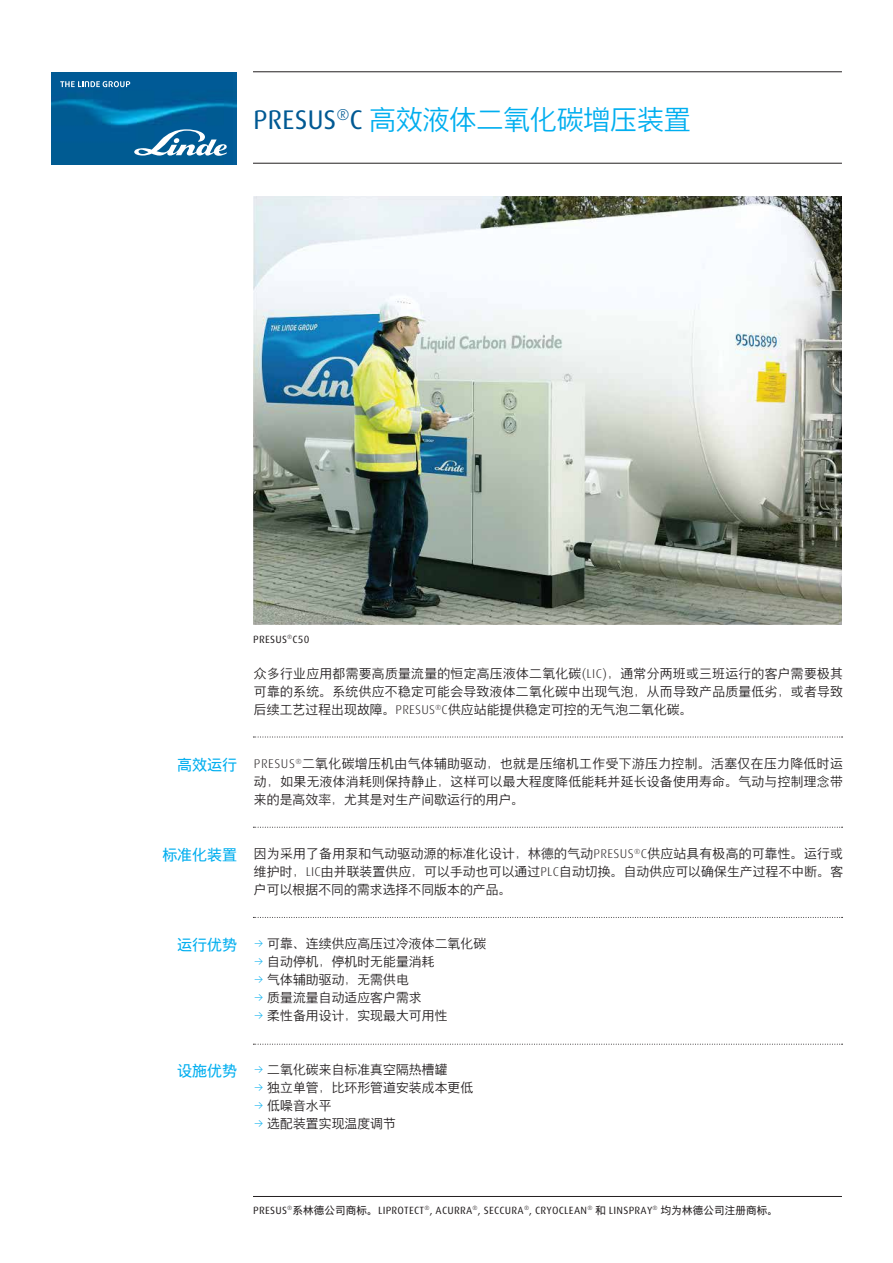
<style>
.page{position:relative;width:893px;height:1263px;background:#fff}
.page>*{position:absolute;margin:0;border:0;box-sizing:border-box;transform-origin:0 0}
.t1{font:300 27px "Linde Dax Global";letter-spacing:-.01em;color:#00aeef}
.t2{font:15px "Linde Dax Global";letter-spacing:-.005em;color:#00aeef}
.t3{font:300 12.75px/18px "Linde Dax Global";letter-spacing:.01em;color:#231f20;text-align:justify}
.t4{font:10.5px "Linde Dax Global";letter-spacing:.02em;color:#231f20}
.s1{font-weight:400;color:#005993}
.s2{color:#00aeef}
</style>
<div class="page">
<img style="left:253px;top:196px;width:589px;height:429px">
<hr style="left:253px;top:1196px;width:589px;height:1px;background:#231f20">
<hr style="left:253px;top:71px;width:589px;height:1px;background:#231f20">
<hr style="left:253px;top:163px;width:589px;height:1px;background:#231f20">
<svg style="left:253px;top:737px;width:590px;height:1px"></svg>
<svg style="left:253px;top:827px;width:590px;height:1px"></svg>
<svg style="left:253px;top:917px;width:590px;height:1px"></svg>
<svg style="left:253px;top:1044px;width:590px;height:1px"></svg>
<img style="left:51px;top:72px;width:185px;height:92px">
<svg style="left:134px;top:129px;width:93px;height:27px"></svg>
<svg style="left:60px;top:81px;width:70px;height:6px"></svg>
<h1 class="t1" style="left:253px;top:104px;width:439px"><span class="s1">PRESUS</span><sup>®</sup><span class="s1">C</span> 高效液体二氧化碳增压装置</h1>
<p class="t4" style="left:253px;top:633px;width:58px">PRESUS<sup>®</sup>C50</p>
<p class="t3" style="left:254px;top:665px;width:590px">众多行业应用都需要高质量流量的恒定高压液体二氧化碳(LIC)，通常分两班或三班运行的客户需要极其可靠的系统。系统供应不稳定可能会导致液体二氧化碳中出现气泡，从而导致产品质量低劣，或者导致后续工艺过程出现故障。PRESUS<sup>®</sup>C供应站能提供稳定可控的无气泡二氧化碳。</p>
<p class="t2" style="left:177px;top:756px;width:61px">高效运行</p>
<p class="t3" style="left:254px;top:755px;width:590px">PRESUS<sup>®</sup>二氧化碳增压机由气体辅助驱动，也就是压缩机工作受下游压力控制。活塞仅在压力降低时运动，如果无液体消耗则保持静止，这样可以最大程度降低能耗并延长设备使用寿命。气动与控制理念带来的是高效率，尤其是对生产间歇运行的用户。</p>
<p class="t2" style="left:162px;top:846px;width:76px">标准化装置</p>
<p class="t3" style="left:254px;top:845px;width:591px">因为采用了备用泵和气动驱动源的标准化设计，林德的气动PRESUS<sup>®</sup>C供应站具有极高的可靠性。运行或维护时，LIC由并联装置供应，可以手动也可以通过PLC自动切换。自动供应可以确保生产过程不中断。客户可以根据不同的需求选择不同版本的产品。</p>
<p class="t2" style="left:177px;top:936px;width:61px">运行优势</p>
<p class="t3" style="left:254px;top:935px;width:234px"><span class="s2">→</span> 可靠、连续供应高压过冷液体二氧化碳</p>
<p class="t3" style="left:254px;top:953px;width:182px"><span class="s2">→</span> 自动停机，停机时无能量消耗</p>
<p class="t3" style="left:254px;top:971px;width:156px"><span class="s2">→</span> 气体辅助驱动，无需供电</p>
<p class="t3" style="left:254px;top:989px;width:169px"><span class="s2">→</span> 质量流量自动适应客户需求</p>
<p class="t3" style="left:254px;top:1007px;width:195px"><span class="s2">→</span> 柔性备用设计，实现最大可用性</p>
<p class="t2" style="left:177px;top:1062px;width:61px">设施优势</p>
<p class="t3" style="left:254px;top:1061px;width:195px"><span class="s2">→</span> 二氧化碳来自标准真空隔热槽罐</p>
<p class="t3" style="left:254px;top:1079px;width:221px"><span class="s2">→</span> 独立单管，比环形管道安装成本更低</p>
<p class="t3" style="left:254px;top:1097px;width:79px"><span class="s2">→</span> 低噪音水平</p>
<p class="t3" style="left:254px;top:1115px;width:143px"><span class="s2">→</span> 选配装置实现温度调节</p>
<p class="t4" style="left:253px;top:1204px;width:526px">PRESUS<sup>®</sup>系林德公司商标。LIPROTECT<sup>®</sup>, ACURRA<sup>®</sup>, SECCURA<sup>®</sup>, CRYOCLEAN<sup>®</sup> 和 LINSPRAY<sup>®</sup> 均为林德公司注册商标。</p>
</div>
